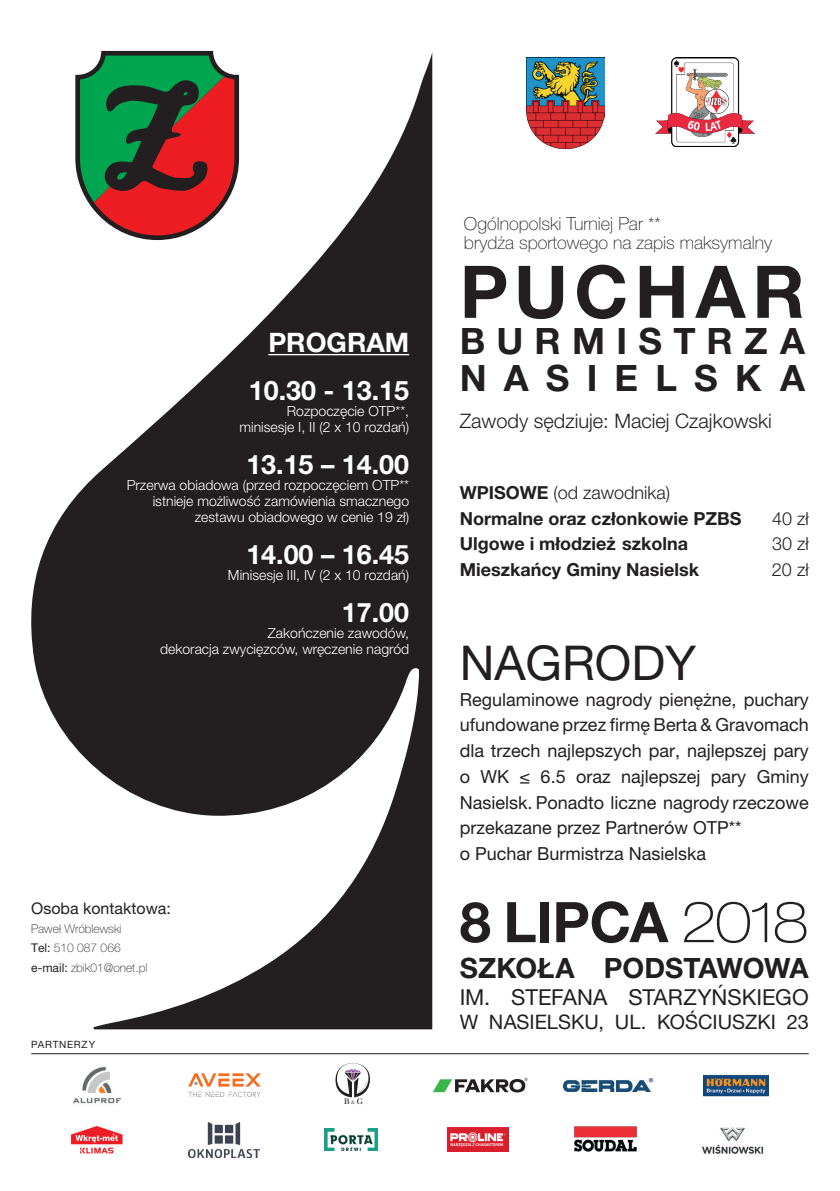
<style>
.page{position:relative;width:840px;height:1191px;background:#fff}
.page>*{position:absolute;margin:0;border:0;box-sizing:border-box;transform-origin:0 0}
.t1{font:700 72.8px "Helvetica Neue LT Pro";letter-spacing:.09em;color:#231f20}
.t2{font:700 56px "Helvetica Neue LT Pro";letter-spacing:-.01em;color:#231f20}
.t3{font:48px "Helvetica Neue LT Pro";color:#231f20}
.t4{font:700 36.4px "Helvetica Neue LT Pro";letter-spacing:.31em;color:#231f20}
.t5{font:700 36.4px "Helvetica Neue LT Pro";letter-spacing:.475em;color:#231f20}
.t6{font:700 28px "Helvetica Neue LT Pro";color:#231f20}
.t7{font:700 26.8px "Helvetica Neue LT Pro";color:#fff}
.t8{font:22px "Helvetica Neue LT Pro";color:#231f20}
.t9{font:300 20px "Helvetica Neue LT Pro";color:#231f20}
.t10{font:20px "Helvetica Neue LT Pro";color:#231f20}
.t11{font:18px/25.8px "Helvetica Neue LT Pro";color:#231f20;text-align:justify}
.t12{font:700 18px "Helvetica Neue LT Pro";color:#231f20}
.t13{font:100 18px "Helvetica Neue LT Pro";color:#231f20}
.t14{font:300 18px "Helvetica Neue LT Pro";color:#231f20}
.t15{font:16px "Helvetica Neue LT Pro";color:#231f20}
.t16{font:300 14px "Helvetica Neue LT Pro";color:#fff}
.t17{font:100 12px "Helvetica Neue LT Pro";color:#231f20}
.t18{font:10px "Helvetica Neue LT Pro";letter-spacing:.075em;color:#231f20}
.t19{font:8.2px "Bask Old Face";color:#231f20}
.s1{font-weight:400}
.s2{font-size:5.4px}
.s3{font-weight:700}
.s4{font-weight:100;font-stretch:expanded}
</style>
<div class="page">
<svg style="left:31px;top:53px;width:401px;height:976px;fill:#231f20"></svg>
<hr style="left:268px;top:354px;width:141px;height:1px;background:#fff">
<hr style="left:31px;top:1053px;width:777px;height:1px;background:#231f20">
<img style="left:655px;top:58px;width:99px;height:88px">
<img style="left:526px;top:58px;width:78px;height:91px">
<svg style="left:75px;top:51px;width:164px;height:189px;background:#77614a"></svg>
<img style="left:324px;top:1128px;width:53px;height:22px">
<img style="left:447px;top:1127px;width:61px;height:24px">
<img style="left:574px;top:1126px;width:63px;height:26px">
<img style="left:701px;top:1127px;width:63px;height:27px">
<svg style="left:335px;top:1063px;width:35px;height:34px"></svg>
<img style="left:72px;top:1066px;width:50px;height:38px">
<img style="left:703px;top:1074px;width:64px;height:23px">
<img style="left:563px;top:1078px;width:89px;height:13px">
<svg style="left:188px;top:1073px;width:73px;height:24px"></svg>
<svg style="left:71px;top:1126px;width:51px;height:27px"></svg>
<img style="left:188px;top:1122px;width:71px;height:35px">
<svg style="left:433px;top:1077px;width:94px;height:15px"></svg>
<p class="t7" style="left:268px;top:326px;width:142px">PROGRAM</p>
<p class="t7" style="left:249px;top:374px;width:162px">10.30 - 13.15</p>
<p class="t16" style="left:287px;top:402px;width:124px">Rozpoczęcie OTP**,</p>
<p class="t16" style="left:239px;top:418px;width:171px">minisesje I, II (2 x 10 rozdań)</p>
<p class="t7" style="left:246px;top:448px;width:164px">13.15 – 14.00</p>
<p class="t16" style="left:127px;top:476px;width:284px">Przerwa obiadowa (przed rozpoczęciem OTP**</p>
<p class="t16" style="left:153px;top:492px;width:258px">istnieje możliwość zamówienia smacznego</p>
<p class="t16" style="left:194px;top:508px;width:216px">zestawu obiadowego w cenie 19 zł)</p>
<p class="t7" style="left:246px;top:537px;width:164px">14.00 – 16.45</p>
<p class="t16" style="left:228px;top:566px;width:183px">Minisesje III, IV (2 x 10 rozdań)</p>
<p class="t7" style="left:342px;top:595px;width:69px">17.00</p>
<p class="t16" style="left:268px;top:624px;width:143px">Zakończenie zawodów,</p>
<p class="t16" style="left:160px;top:640px;width:250px">dekoracja zwycięzców, wręczenie nagród</p>
<p class="t15" style="left:31px;top:898px;width:141px">Osoba kontaktowa:</p>
<p class="t17" style="left:31px;top:922px;width:92px">Paweł Wróblewski</p>
<p class="t17" style="left:31px;top:941px;width:91px"><span class="s1">Tel:</span> 510 087 066</p>
<p class="t17" style="left:31px;top:960px;width:118px"><span class="s1">e-mail:</span> zbik01@onet.pl</p>
<p class="t18" style="left:31px;top:1038px;width:65px">PARTNERZY</p>
<p class="t19" style="left:344px;top:1096px;width:20px">B<span class="s2">&amp;</span>G</p>
<p class="t13" style="left:463px;top:213px;width:198px">Ogólnopolski Turniej Par **</p>
<p class="t13" style="left:463px;top:232px;width:309px">brydża sportowego na zapis maksymalny</p>
<p class="t1" style="left:459px;top:247px;width:346px">PUCHAR</p>
<p class="t4" style="left:459px;top:319px;width:346px">BURMISTRZA</p>
<p class="t5" style="left:459px;top:355px;width:346px">NASIELSKA</p>
<p class="t9" style="left:459px;top:408px;width:313px">Zawody sędziuje: Maciej Czajkowski</p>
<p class="t14" style="left:459px;top:481px;width:212px"><span class="s3">WPISOWE</span> (od zawodnika)</p>
<p class="t12" style="left:459px;top:507px;width:283px">Normalne oraz członkowie PZBS</p>
<p class="t14" style="left:771px;top:507px;width:38px">40 zł</p>
<p class="t12" style="left:459px;top:533px;width:230px">Ulgowe i młodzież szkolna</p>
<p class="t14" style="left:771px;top:533px;width:38px">30 zł</p>
<p class="t12" style="left:459px;top:558px;width:241px">Mieszkańcy Gminy Nasielsk</p>
<p class="t14" style="left:771px;top:558px;width:38px">20 zł</p>
<p class="t3" style="left:459px;top:634px;width:238px">NAGRODY</p>
<p class="t11" style="left:459px;top:686px;width:350px">Regulaminowe nagrody pienężne, puchary ufundowane przez firmę Berta &amp; Gravomach dla trzech najlepszych par, najlepszej pary o WK ≤ 6.5 oraz najlepszej pary Gminy Nasielsk. Ponadto liczne nagrody rzeczowe przekazane przez Partnerów OTP**</p>
<p class="t11" style="left:459px;top:840px;width:248px">o Puchar Burmistrza Nasielska</p>
<p class="t2" style="left:459px;top:887px;width:350px">8 LIPCA <span class="s4">2018</span></p>
<p class="t6" style="left:459px;top:951px;width:350px">SZKOŁA PODSTAWOWA</p>
<p class="t8" style="left:459px;top:983px;width:350px">IM. STEFANA STARZYŃSKIEGO</p>
<p class="t10" style="left:459px;top:1009px;width:350px">W NASIELSKU, UL. KOŚCIUSZKI 23</p>
</div>
